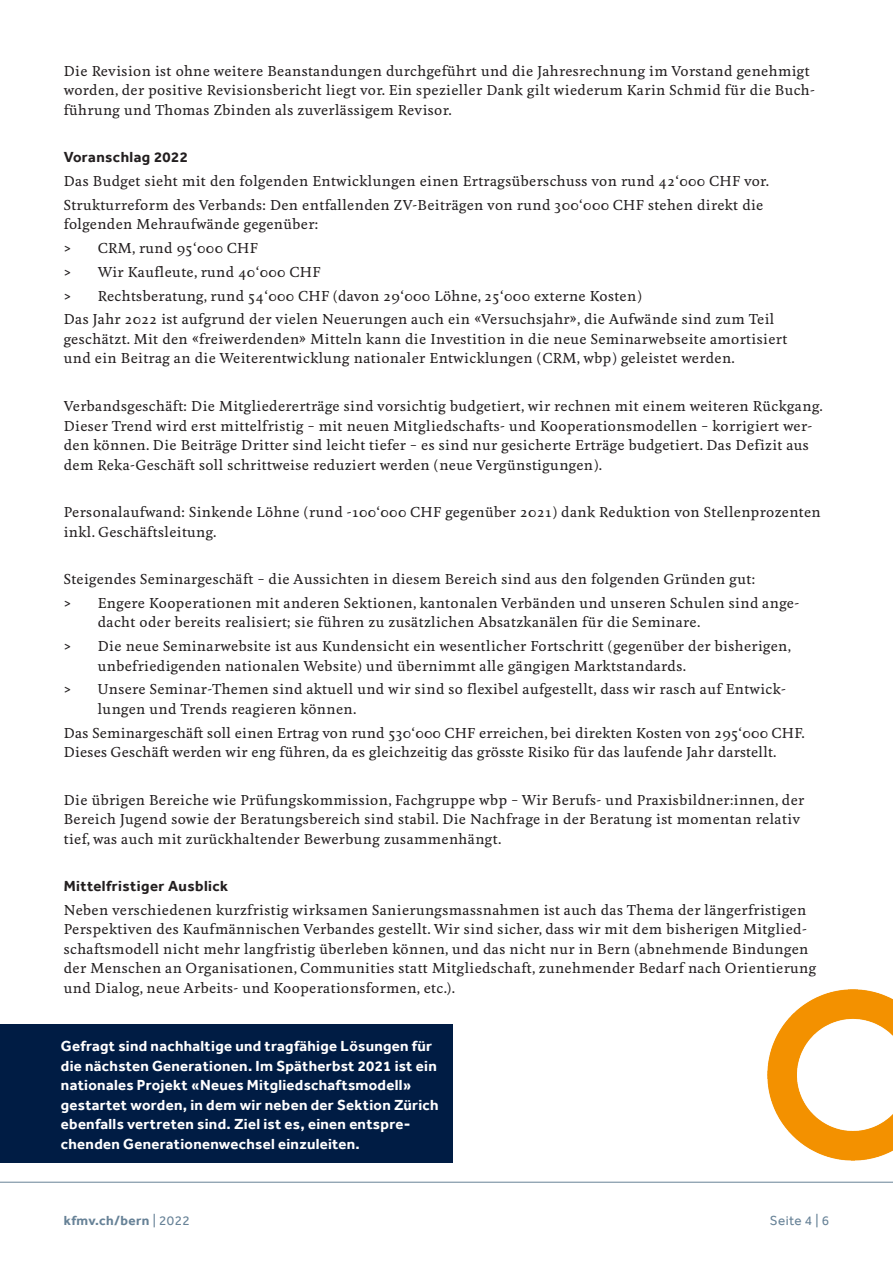
<style>
.page{position:relative;width:893px;height:1263px;background:#fff}
.page>*{position:absolute;margin:0;border:0;box-sizing:border-box;transform-origin:0 0}
.Blue_Box_Text{font:700 15px/19.5px "Effra";letter-spacing:.02em;color:#fff}
.Title_Copy{font:700 15px "Effra";letter-spacing:.03em;color:#231f20}
.Title_Copy-2{font:500 13.5px/19.5px "Feijoa";letter-spacing:.03em;color:#231f20}
.t1{font:700 13.5px "Effra";letter-spacing:.03em;color:#678297}
.t2{font:13.5px "Effra";letter-spacing:.025em;color:#678297}
.s1{font-family:"Effra";font-weight:400}
.s2{font-weight:400}
</style>
<div class="page">
<hr style="left:0;top:1182px;width:893px;height:1px;background:#678297">
<div style="left:0;top:1025px;width:452px;height:138px;background:#001c44"></div>
<img style="left:768px;top:989px;width:125px;height:171px">
<p class="Title_Copy-2" style="left:64px;top:62px;width:753px">Die Revision ist ohne weitere Beanstandungen durchgeführt und die Jahresrechnung im Vorstand genehmigt worden, der positive Revisionsbericht liegt vor. Ein spezieller Dank gilt wiederum Karin Schmid für die Buch&shy;führung und Thomas Zbinden als zuverlässigem Revisor.</p>
<p class="Title_Copy" style="left:64px;top:148px;width:126px">Voranschlag 2022</p>
<p class="Title_Copy-2" style="left:64px;top:172px;width:707px">Das Budget sieht mit den folgenden Entwicklungen einen Ertragsüberschuss von rund 42‘000 CHF vor.</p>
<p class="Title_Copy-2" style="left:64px;top:196px;width:701px">Strukturreform des Verbands: Den entfallenden ZV-Beiträgen von rund 300‘000 CHF stehen direkt die folgenden Mehraufwände gegenüber:</p>
<p class="Title_Copy-2" style="left:64px;top:239px;width:196px"><span class="s1">&gt;</span> CRM, rund 95‘000 CHF</p>
<p class="Title_Copy-2" style="left:64px;top:263px;width:258px"><span class="s1">&gt;</span> Wir Kaufleute, rund 40‘000 CHF</p>
<p class="Title_Copy-2" style="left:64px;top:286px;width:579px"><span class="s1">&gt;</span> Rechtsberatung, rund 54‘000 CHF (davon 29‘000 Löhne, 25‘000 externe Kosten)</p>
<p class="Title_Copy-2" style="left:64px;top:310px;width:725px">Das Jahr 2022 ist aufgrund der vielen Neuerungen auch ein «Versuchsjahr», die Aufwände sind zum Teil geschätzt. Mit den «freiwerdenden» Mitteln kann die Investition in die neue Seminarwebseite amortisiert und ein Beitrag an die Weiterentwicklung nationaler Entwicklungen (CRM, wbp) geleistet werden.</p>
<p class="Title_Copy-2" style="left:64px;top:397px;width:761px">Verbandsgeschäft: Die Mitgliedererträge sind vorsichtig budgetiert, wir rechnen mit einem weiteren Rückgang.<br>Dieser Trend wird erst mittelfristig – mit neuen Mitgliedschafts- und Kooperationsmodellen – korrigiert wer&shy;den können. Die Beiträge Dritter sind leicht tiefer – es sind nur gesicherte Erträge budgetiert. Das Defizit aus dem Reka-Geschäft soll schrittweise reduziert werden (neue Vergünstigungen).</p>
<p class="Title_Copy-2" style="left:64px;top:503px;width:758px">Personalaufwand: Sinkende Löhne (rund -100‘000 CHF gegenüber 2021) dank Reduktion von Stellenprozenten inkl. Geschäftsleitung.</p>
<p class="Title_Copy-2" style="left:64px;top:570px;width:693px">Steigendes Seminargeschäft – die Aussichten in diesem Bereich sind aus den folgenden Gründen gut:</p>
<p class="Title_Copy-2" style="left:98px;top:593px;width:703px;text-indent:-34px"><span class="s1">&gt;</span> Engere Kooperationen mit anderen Sektionen, kantonalen Verbänden und unseren Schulen sind ange&shy;dacht oder bereits realisiert; sie führen zu zusätzlichen Absatzkanälen für die Seminare.</p>
<p class="Title_Copy-2" style="left:98px;top:637px;width:695px;text-indent:-34px"><span class="s1">&gt;</span> Die neue Seminarwebsite ist aus Kundensicht ein wesentlicher Fortschritt (gegenüber der bisherigen, unbefriedigenden nationalen Website) und übernimmt alle gängigen Marktstandards.</p>
<p class="Title_Copy-2" style="left:98px;top:680px;width:690px;text-indent:-34px"><span class="s1">&gt;</span> Unsere Seminar-Themen sind aktuell und wir sind so flexibel aufgestellt, dass wir rasch auf Entwick&shy;lungen und Trends reagieren können.</p>
<p class="Title_Copy-2" style="left:64px;top:723px;width:742px">Das Seminargeschäft soll einen Ertrag von rund 530‘000 CHF erreichen, bei direkten Kosten von 295‘000 CHF.<br>Dieses Geschäft werden wir eng führen, da es gleichzeitig das grösste Risiko für das laufende Jahr darstellt.</p>
<p class="Title_Copy-2" style="left:64px;top:790px;width:742px">Die übrigen Bereiche wie Prüfungskommission, Fachgruppe wbp – Wir Berufs- und Praxisbildner:innen, der<br>Bereich Jugend sowie der Beratungsbereich sind stabil. Die Nachfrage in der Beratung ist momentan relativ tief, was auch mit zurückhaltender Bewerbung zusammenhängt.</p>
<p class="Title_Copy" style="left:64px;top:877px;width:166px">Mittelfristiger Ausblick</p>
<p class="Title_Copy-2" style="left:64px;top:900px;width:754px">Neben verschiedenen kurzfristig wirksamen Sanierungsmassnahmen ist auch das Thema der längerfristigen Perspektiven des Kaufmännischen Verbandes gestellt. Wir sind sicher, dass wir mit dem bisherigen Mitglied&shy;schaftsmodell nicht mehr langfristig überleben können, und das nicht nur in Bern (abnehmende Bindungen der Menschen an Organisationen, Communities statt Mitgliedschaft, zunehmender Bedarf nach Orientierung und Dialog, neue Arbeits- und Kooperationsformen, etc.).</p>
<p class="Blue_Box_Text" style="left:61px;top:1036px;width:379px">Gefragt sind nachhaltige und tragfähige Lösungen für die nächsten Generationen. Im Spätherbst 2021 ist ein nationales Projekt «Neues Mitgliedschaftsmodell» gestartet worden, in dem wir neben der Sektion Zürich ebenfalls vertreten sind. Ziel ist es, einen entspre&shy;chenden Generationenwechsel einzuleiten.</p>
<p class="t1" style="left:64px;top:1212px;width:127px">kfmv.ch/bern <span class="s2">| 2022</span></p>
<p class="t2" style="left:770px;top:1212px;width:61px">Seite 4 | 6</p>
</div>
